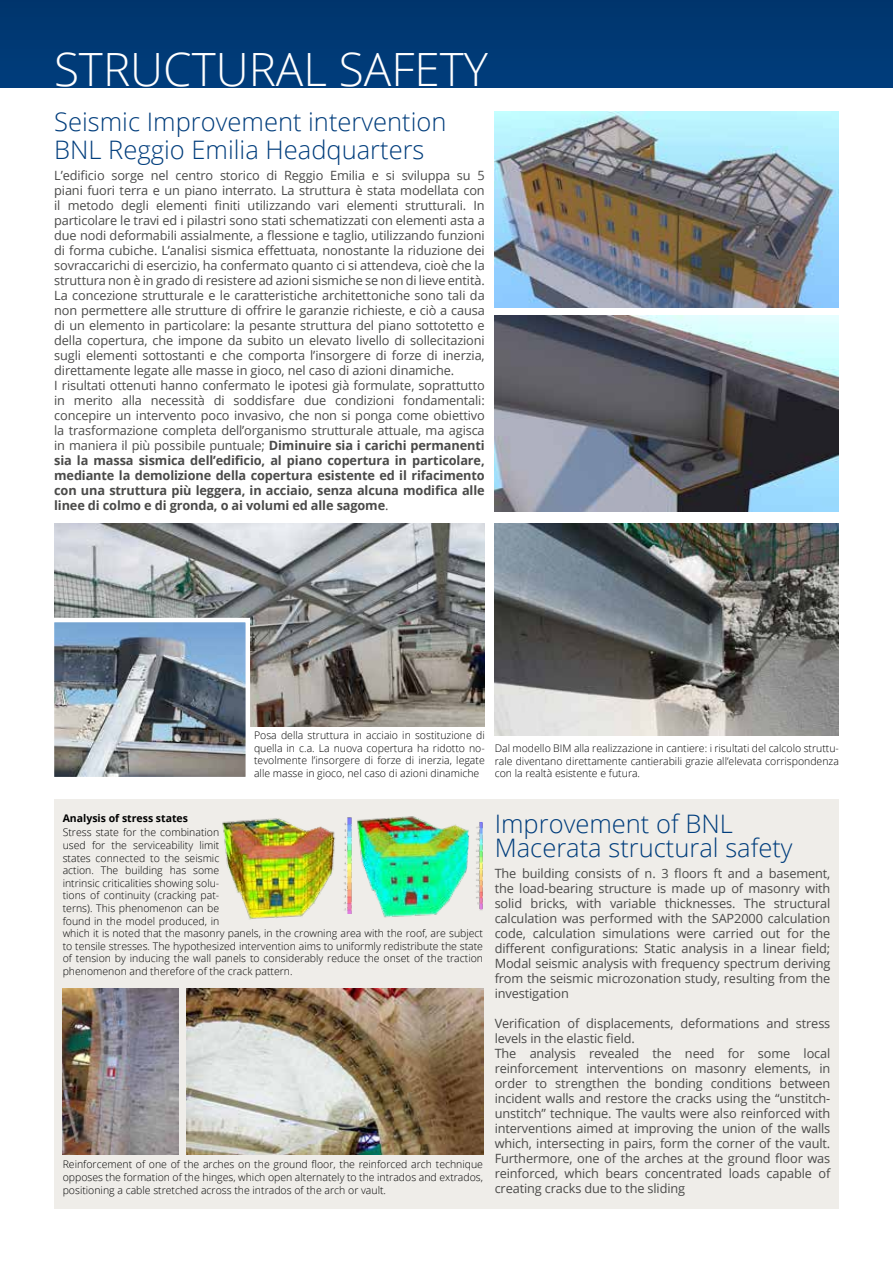
<style>
.page{position:relative;width:893px;height:1263px;background:#fff}
.page>*{position:absolute;margin:0;border:0;box-sizing:border-box;transform-origin:0 0}
.t1{font:300 45.9px "Open Sans";color:#fff}
.t2{font:300 25.5px/28px "Open Sans";color:#003d7c}
.t3{font:12.75px/15px "Open Sans";letter-spacing:-.01em;color:#4a4a49}
.t4{font:300 10.5px/12.6px "Open Sans";color:#000;text-align:justify}
.t5{font:700 10.5px "Open Sans";color:#000}
.s1{font-weight:700}
</style>
<div class="page">
<div style="left:54px;top:799px;width:785px;height:409px;background:#efede9"></div>
<div style="left:0;top:0;width:893px;height:87px;background:#003974"></div>
<img style="left:495px;top:112px;width:344px;height:195px">
<img style="left:495px;top:316px;width:344px;height:195px">
<img style="left:495px;top:523px;width:344px;height:213px">
<img style="left:54px;top:523px;width:431px;height:204px">
<img style="left:54px;top:615px;width:198px;height:162px">
<img style="left:63px;top:988px;width:115px;height:166px">
<img style="left:187px;top:988px;width:296px;height:166px">
<img style="left:222px;top:816px;width:248px;height:104px">
<img style="left:341px;top:816px;width:11px;height:97px">
<img style="left:476px;top:822px;width:7px;height:89px">
<h1 class="t1" style="left:54px;top:38px;width:435px">STRUCTURAL SAFETY</h1>
<h2 class="t2" style="left:54px;top:107px;width:394px">Seismic Improvement intervention<br>BNL Reggio Emilia Headquarters</h2>
<p class="t3" style="left:54px;top:167px;width:432px">L’edificio sorge nel centro storico di Reggio Emilia e si sviluppa su 5 piani fuori terra e un piano interrato. La struttura è stata modellata con il metodo degli elementi finiti utilizzando vari elementi strutturali. In particolare le travi ed i pilastri sono stati schematizzati con elementi asta a due nodi deformabili assialmente, a flessione e taglio, utilizzando funzioni di forma cubiche. L’analisi sismica effettuata, nonostante la riduzione dei sovraccarichi di esercizio, ha confermato quanto ci si attendeva, cioè che la struttura non è in grado di resistere ad azioni sismiche se non di lieve entità.<br>La concezione strutturale e le caratteristiche architettoniche sono tali da non permettere alle strutture di offrire le garanzie richieste, e ciò a causa di un elemento in particolare: la pesante struttura del piano sottotetto e della copertura, che impone da subito un elevato livello di sollecitazioni sugli elementi sottostanti e che comporta l’insorgere di forze di inerzia, direttamente legate alle masse in gioco, nel caso di azioni dinamiche.<br>I risultati ottenuti hanno confermato le ipotesi già formulate, soprattutto in merito alla necessità di soddisfare due condizioni fondamentali: concepire un intervento poco invasivo, che non si ponga come obiettivo la trasformazione completa dell’organismo strutturale attuale, ma agisca in maniera il più possibile puntuale; <span class="s1">Diminuire sia i carichi permanenti sia la massa sismica dell’edificio, al piano copertura in particolare, mediante la demolizione della copertura esistente ed il rifacimento con una struttura più leggera, in acciaio, senza alcuna modifica alle linee di colmo e di gronda, o ai volumi ed alle sagome</span>.</p>
<p class="t4" style="left:254px;top:728px;width:232px">Posa della struttura in acciaio in sostituzione di quella in c.a. La nuova copertura ha ridotto no&shy;tevolmente l’insorgere di forze di inerzia, legate alle masse in gioco, nel caso di azioni dinamiche</p>
<p class="t4" style="left:495px;top:742px;width:346px">Dal modello BIM alla realizzazione in cantiere: i risultati del calcolo struttu&shy;rale diventano direttamente cantierabili grazie all’elevata corrispondenza con la realtà esistente e futura.</p>
<p class="t5" style="left:63px;top:810px;width:127px">Analysis of stress states</p>
<p class="t4" style="left:63px;top:826px;width:422px;text-align:left">Stress state for the combination<br>used for the serviceability limit<br>states connected to the seismic<br>action. The building has some<br>intrinsic criticalities showing solu-<br>tions of continuity (cracking pat-<br>terns). This phenomenon can be<br>found in the model produced, in<br>which it is noted that the masonry panels, in the crowning area with the roof, are subject to tensile stresses. The hypothesized intervention aims to uniformly redistribute the state of tension by inducing the wall panels to considerably reduce the onset of the traction phenomenon and therefore of the crack pattern.</p>
<p class="t4" style="left:63px;top:1158px;width:422px">Reinforcement of one of the arches on the ground floor, the reinforced arch technique opposes the formation of the hinges, which open alternately to the intrados and extrados, positioning a cable stretched across the intrados of the arch or vault.</p>
<h2 class="t2" style="left:495px;top:811px;width:299px;line-height:24px">Improvement of BNL<br>Macerata structural safety</h2>
<p class="t3" style="left:495px;top:865px;width:337px;text-align:justify">The building consists of n. 3 floors ft and a basement, the load-bearing structure is made up of masonry with solid bricks, with variable thicknesses. The structural calculation was performed with the SAP2000 calculation code, calculation simulations were carried out for the different configurations: Static analysis in a linear field; Modal seismic analysis with frequency spectrum deriving from the seismic microzonation study, resulting from the investigation</p>
<p class="t3" style="left:495px;top:1015px;width:337px">Verification of displacements, deformations and stress levels in the elastic field.<br>The analysis revealed the need for some local reinforcement interventions on masonry elements, in order to strengthen the bonding conditions between incident walls and restore the cracks using the “unstitch&shy;unstitch” technique. The vaults were also reinforced with interventions aimed at improving the union of the walls which, intersecting in pairs, form the corner of the vault.<br>Furthermore, one of the arches at the ground floor was reinforced, which bears concentrated loads capable of creating cracks due to the sliding</p>
</div>
